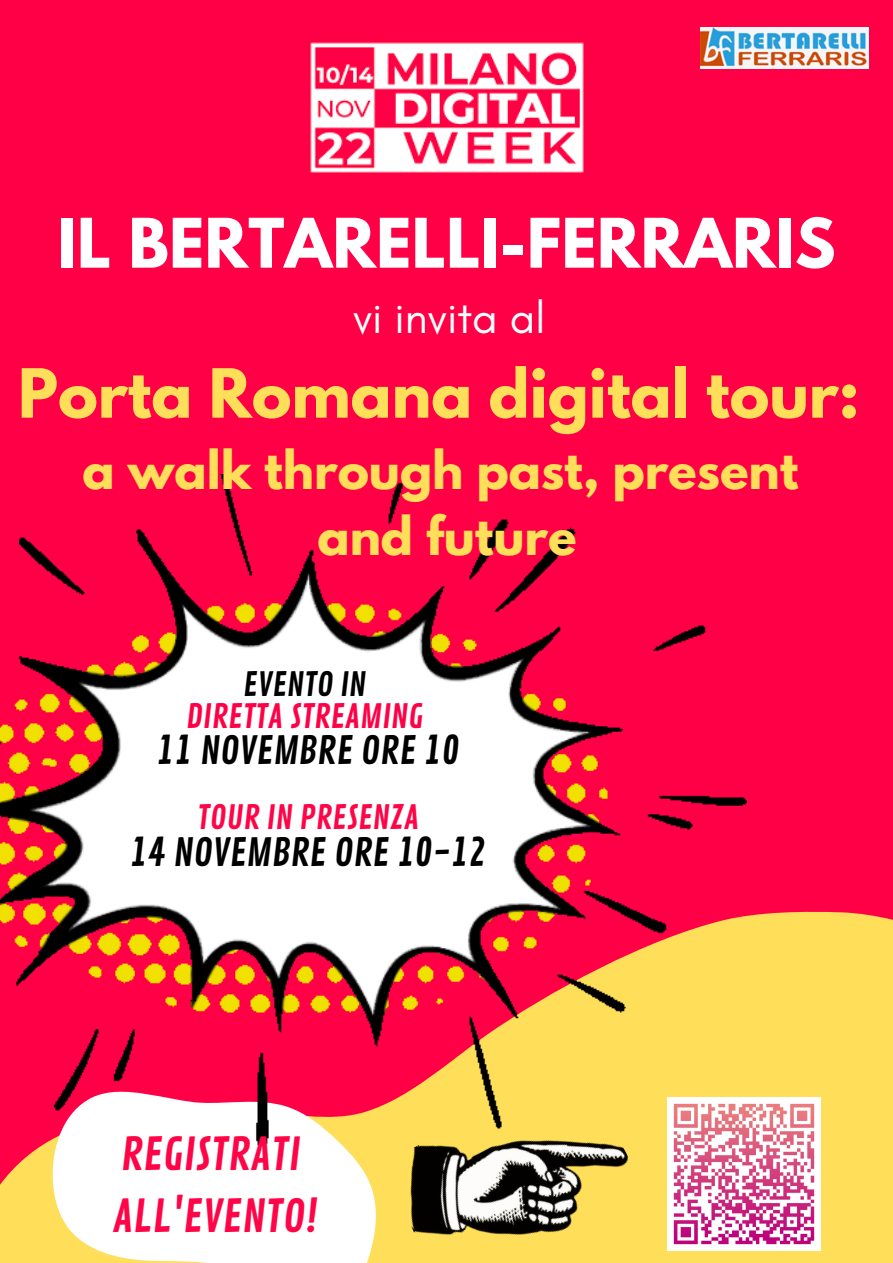
<style>
.page{position:relative;width:893px;height:1263px;background:#ff0047}
.page>*{position:absolute;margin:0;border:0;box-sizing:border-box;transform-origin:0 0}
.t1{font:700 60.53px "League Spartan";letter-spacing:.005em;color:#fff}
.t2{font:700 60px "League Spartan";color:#ffde59}
.t3{font:700 47.25px/65.8px "League Spartan";color:#ffde59;text-align:center}
.t4{font:45px "Glacial Indifference";color:#fff}
.t5{font:44.25px/61.9px "Contrail One";color:#ff0447}
.t6{font:37.88px "Contrail One";color:#000}
.t7{font:32.62px "Contrail One";color:#ff0047}
.t8{font:32.62px "Contrail One";color:#ff0447}
.t9{font:32.62px "Contrail One";color:#000}
</style>
<div class="page">
<div style="left:0;top:911px;width:893px;height:352px;background:#ffde59"></div>
<img style="left:700px;top:28px;width:169px;height:40px">
<svg style="left:53px;top:1145px;width:326px;height:118px;background:#fefcf1"></svg>
<img style="left:310px;top:42px;width:275px;height:132px">
<img style="left:0;top:474px;width:747px;height:671px">
<img style="left:379px;top:1061px;width:265px;height:202px">
<img style="left:667px;top:1097px;width:154px;height:154px">
<h1 class="t1" style="left:58px;top:213px;width:779px">IL BERTARELLI-FERRARIS</h1>
<p class="t4" style="left:353px;top:290px;width:194px">vi invita al</p>
<h2 class="t2" style="left:18px;top:364px;width:843px">Porta Romana digital tour:</h2>
<p class="t3" style="left:83px;top:443px;width:717px">a walk through past, present and future</p>
<p class="t9" style="left:243px;top:665px;width:124px">EVENTO IN</p>
<p class="t7" style="left:186px;top:697px;width:239px">DIRETTA STREAMING</p>
<p class="t6" style="left:157px;top:728px;width:304px">11 NOVEMBRE ORE 10</p>
<p class="t8" style="left:197px;top:798px;width:223px">TOUR IN PRESENZA</p>
<p class="t6" style="left:130px;top:830px;width:358px">14 NOVEMBRE ORE 10-12</p>
<p class="t5" style="left:112px;top:1125px;width:207px">REGISTRATI<br>ALL'EVENTO!</p>
</div>
